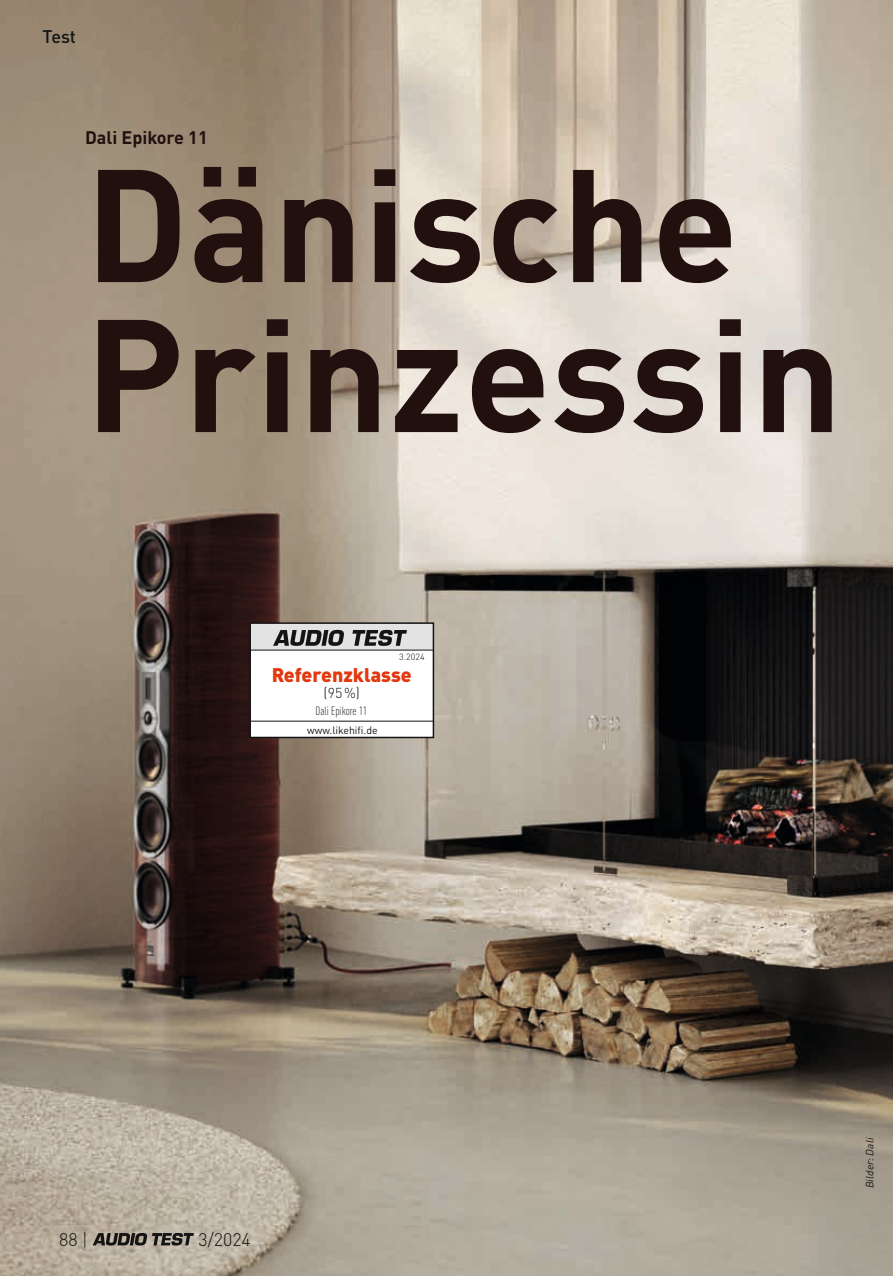
<style>
.page{position:relative;width:893px;height:1276px;background:#fff}
.page>*{position:absolute;margin:0;border:0;box-sizing:border-box;transform-origin:0 0}
.t1{font:700 157.5px/150px "DINOT";color:#22100f}
.t2{font:900 19.5px "DINOT";color:#e3380e}
.t3{font:700 18px "DINOT";color:#22100f}
.t4{font:300 18px "DINOT";color:#131413}
.t5{font:500 18px "DINOT";color:#131413}
.t6{font:300 14.25px "DINOT";color:#131413}
.t7{font:300 condensed 12px "DINOT";color:#131413}
.t8{font:10.5px "DINOT";color:#131413}
.t9{font:italic 10.5px "DINOT";letter-spacing:.01em;color:#131413}
.t10{font:300 9px "DINOT";color:#131413}
</style>
<div class="page">
<img style="left:0;top:0;width:893px;height:1276px">
<div style="left:250px;top:623px;width:183px;height:114px;background:#fff"></div>
<svg style="left:252px;top:721px;width:179px;height:1px"></svg>
<div style="left:249px;top:622px;width:185px;height:116px;border:2px solid #131413"></div>
<svg style="left:250px;top:623px;width:183px;height:28px;background:#a4a5a4"></svg>
<svg style="left:93px;top:1233px;width:101px;height:12px"></svg>
<p class="t5" style="left:43px;top:22px;width:35px">Test</p>
<p class="t3" style="left:85px;top:124px;width:124px">Dali Epikore 11</p>
<p class="t1" style="left:85px;top:135px;width:759px">Dänische<br>Prinzessin</p>
<p class="t10" style="left:399px;top:650px;width:27px">3.2024</p>
<p class="t2" style="left:272px;top:659px;width:141px">Referenzklasse</p>
<p class="t6" style="left:324px;top:682px;width:38px">(95%)</p>
<p class="t7" style="left:315px;top:702px;width:53px">Dali Epikore 11</p>
<p class="t8" style="left:307px;top:722px;width:72px">www.likehifi.de</p>
<p class="t4" style="left:59px;top:1225px;width:30px">88 |</p>
<p class="t4" style="left:199px;top:1225px;width:54px">3/2024</p>
<p class="t9" style="left:862px;top:1188px;width:52px;rotate:-90deg">Bilder: Dali</p>
</div>
